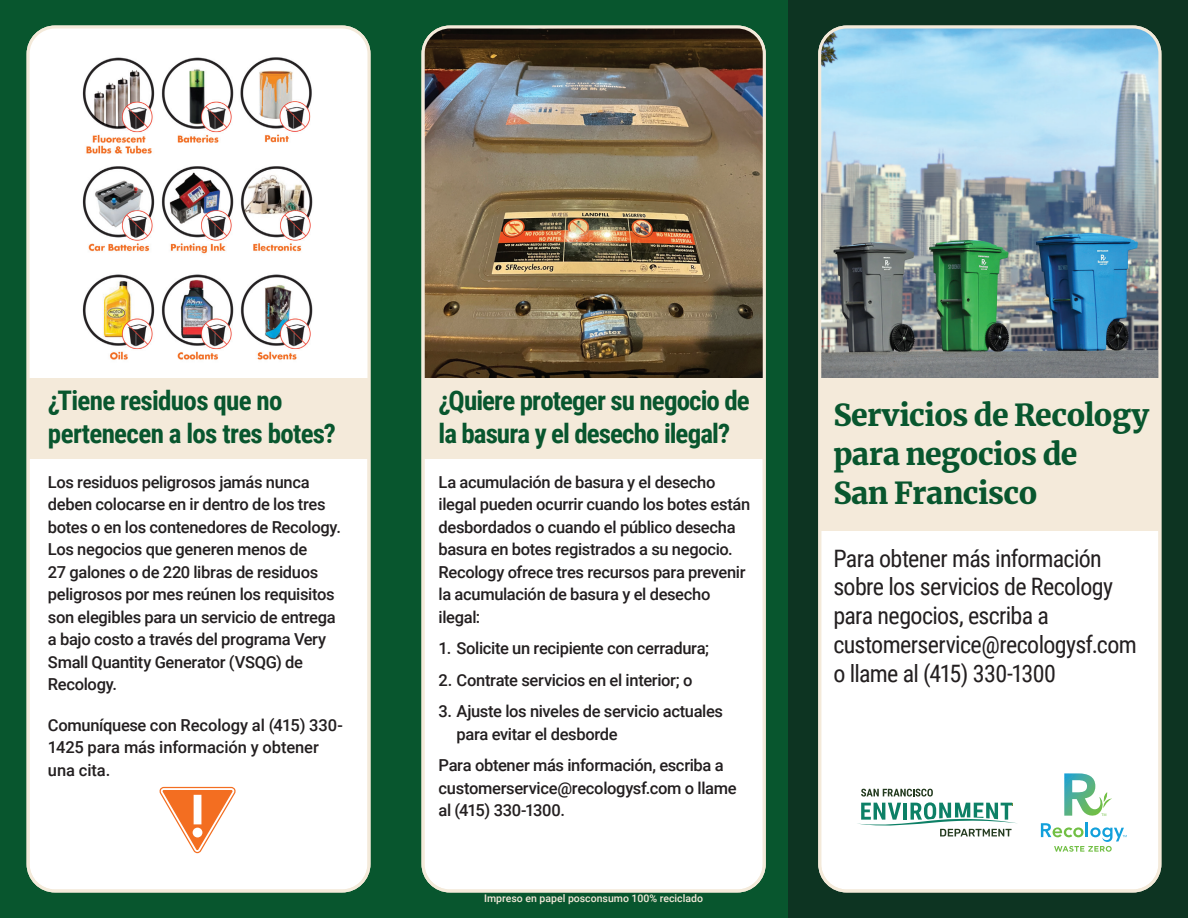
<style>
.page{position:relative;width:1188px;height:918px;background:#fff}
.page>*{position:absolute;margin:0;border:0;box-sizing:border-box;transform-origin:0 0}
.t1{font:900 30px/39px "Merriweather";letter-spacing:-.02em;color:#08562e}
.t2{font:700 27px/32.4px "Roboto Condensed";letter-spacing:-.03em;color:#08562e}
.t3{font:24px/28.8px "Roboto Condensed";letter-spacing:-.03em;color:#231f20}
.t4{font:500 16.5px/22.5px "Roboto";letter-spacing:-.02em;color:#231f20}
.t5{font:500 10.5px "Roboto";color:#f4eada}
</style>
<div class="page">
<div style="left:787px;top:0;width:401px;height:918px;background:#0d3422"></div>
<div style="left:0;top:0;width:787px;height:918px;background:#08562e"></div>
<div style="left:423px;top:27px;width:341px;height:864px;background:#fff;border-radius:27px"></div>
<div style="left:28px;top:27px;width:341px;height:864px;background:#fff;border-radius:27px"></div>
<div style="left:423px;top:378px;width:341px;height:81px;background:#f4eada"></div>
<div style="left:28px;top:378px;width:341px;height:81px;background:#f4eada"></div>
<div style="left:820px;top:27px;width:340px;height:864px;background:#fff;border-radius:27px"></div>
<div style="left:820px;top:378px;width:341px;height:153px;background:#f4eada"></div>
<img style="left:822px;top:27px;width:339px;height:351px">
<img style="left:424px;top:27px;width:338px;height:351px">
<img style="left:82px;top:57px;width:231px;height:303px">
<svg style="left:857px;top:789px;width:160px;height:47px"></svg>
<svg style="left:1041px;top:822px;width:86px;height:30px"></svg>
<svg style="left:1064px;top:773px;width:48px;height:43px"></svg>
<div style="left:818px;top:26px;width:343px;height:866px;border:3px solid #f4eada;border-radius:27px"></div>
<div style="left:422px;top:26px;width:344px;height:866px;border:3px solid #f4eada;border-radius:27px"></div>
<div style="left:27px;top:26px;width:343px;height:866px;border:3px solid #f4eada;border-radius:27px"></div>
<svg style="left:159px;top:787px;width:77px;height:66px"></svg>
<h2 class="t2" style="left:48px;top:383px;width:289px">¿Tiene residuos que no pertenecen a los tres botes?</h2>
<p class="t4" style="left:48px;top:470px;width:295px">Los residuos peligrosos jamás nunca deben colocarse en ir dentro de los tres botes o en los contenedores de Recology.<br>Los negocios que generen menos de<br>27 galones o de 220 libras de residuos peligrosos por mes reúnen los requisitos son elegibles para un servicio de entrega a bajo costo a través del programa Very Small Quantity Generator (VSQG) de Recology.</p>
<p class="t4" style="left:48px;top:713px;width:297px">Comuníquese con Recology al (415) 330-<br>1425 para más información y obtener una cita.</p>
<h2 class="t2" style="left:439px;top:383px;width:313px">¿Quiere proteger su negocio de la basura y el desecho ilegal?</h2>
<p class="t4" style="left:439px;top:470px;width:313px">La acumulación de basura y el desecho ilegal pueden ocurrir cuando los botes están desbordados o cuando el público desecha basura en botes registrados a su negocio.<br>Recology ofrece tres recursos para prevenir la acumulación de basura y el desecho ilegal:</p>
<p class="t4" style="left:439px;top:636px;width:272px">1. Solicite un recipiente con cerradura;</p>
<p class="t4" style="left:439px;top:668px;width:255px">2. Contrate servicios en el interior; o</p>
<p class="t4" style="left:457px;top:699px;width:268px;text-indent:-18px">3. Ajuste los niveles de servicio actuales para evitar el desborde</p>
<p class="t4" style="left:439px;top:753px;width:300px">Para obtener más información, escriba a customerservice@recologysf.com o llame al (415) 330-1300.</p>
<p class="t5" style="left:484px;top:890px;width:220px">Impreso en papel posconsumo 100% reciclado</p>
<h1 class="t1" style="left:833px;top:394px;width:317px">Servicios de Recology para negocios de<br>San Francisco</h1>
<h3 class="t3" style="left:833px;top:543px;width:305px">Para obtener más información sobre los servicios de Recology para negocios, escriba a customerservice@recologysf.com o llame al (415) 330-1300</h3>
</div>
